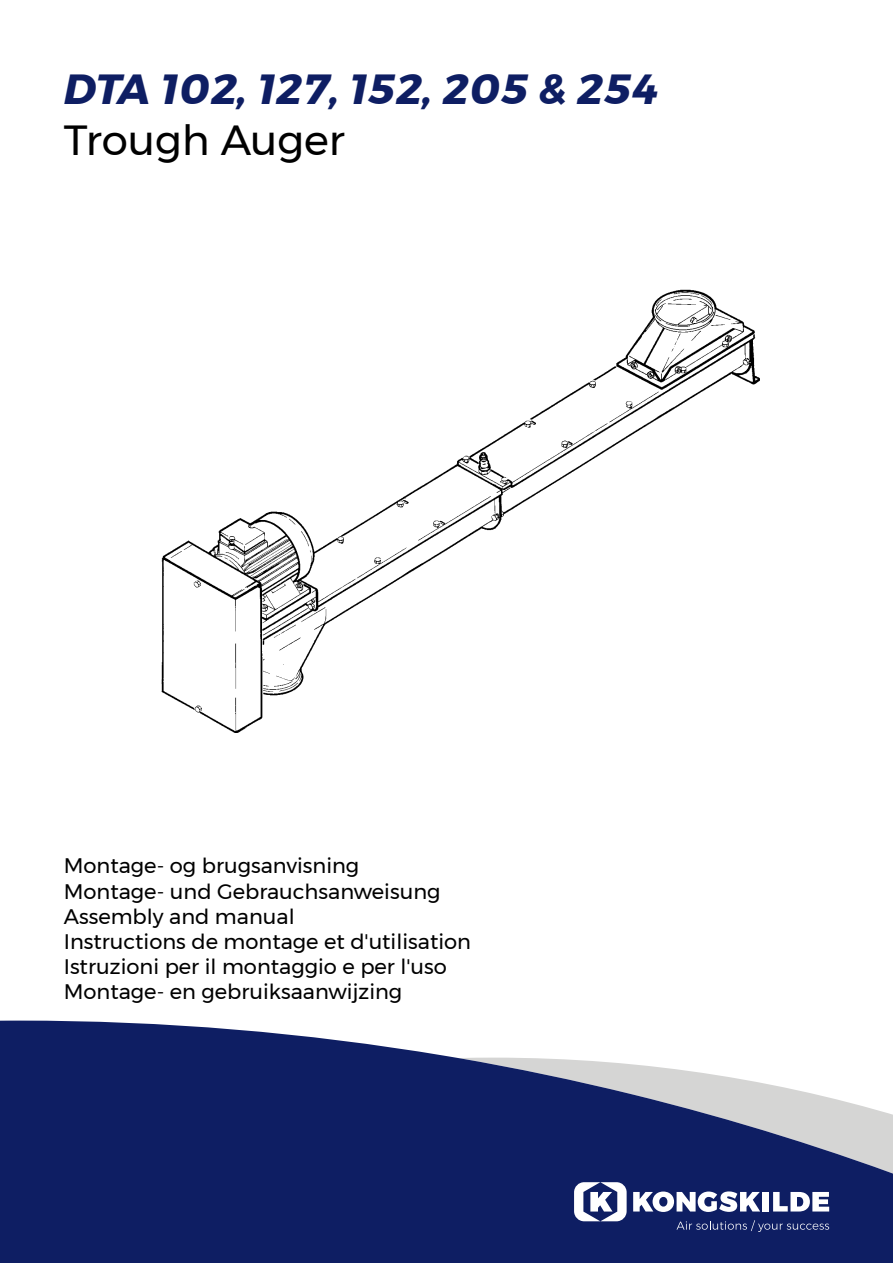
<style>
.page{position:relative;width:893px;height:1263px;background:#fff}
.page>*{position:absolute;margin:0;border:0;box-sizing:border-box;transform-origin:0 0}
.t1{font:italic 700 42px "Montserrat";color:#0e1e63}
.t2{font:42px "Montserrat";color:#000}
.t3{font:21px/25.2px "Montserrat";color:#000}
</style>
<div class="page">
<svg style="left:0;top:1020px;width:893px;height:243px;background:#3e4b81"></svg>
<svg style="left:633px;top:1191px;width:127px;height:21px"></svg>
<div style="left:763px;top:1192px;width:6px;height:19px;background:#fff"></div>
<svg style="left:773px;top:1192px;width:56px;height:19px"></svg>
<svg style="left:676px;top:1220px;width:153px;height:12px;background:#2d3b77"></svg>
<svg style="left:574px;top:1182px;width:53px;height:39px"></svg>
<img style="left:162px;top:290px;width:597px;height:442px">
<h1 class="t1" style="left:64px;top:56px;width:597px">DTA 102, 127, 152, 205 &amp; 254</h1>
<h1 class="t2" style="left:64px;top:108px;width:283px">Trough Auger</h1>
<p class="t3" style="left:64px;top:853px;width:409px">Montage- og brugsanvisning<br>Montage- und Gebrauchsanweisung<br>Assembly and manual<br>Instructions de montage et d'utilisation<br>Istruzioni per il montaggio e per l'uso<br>Montage- en gebruiksaanwijzing</p>
</div>
